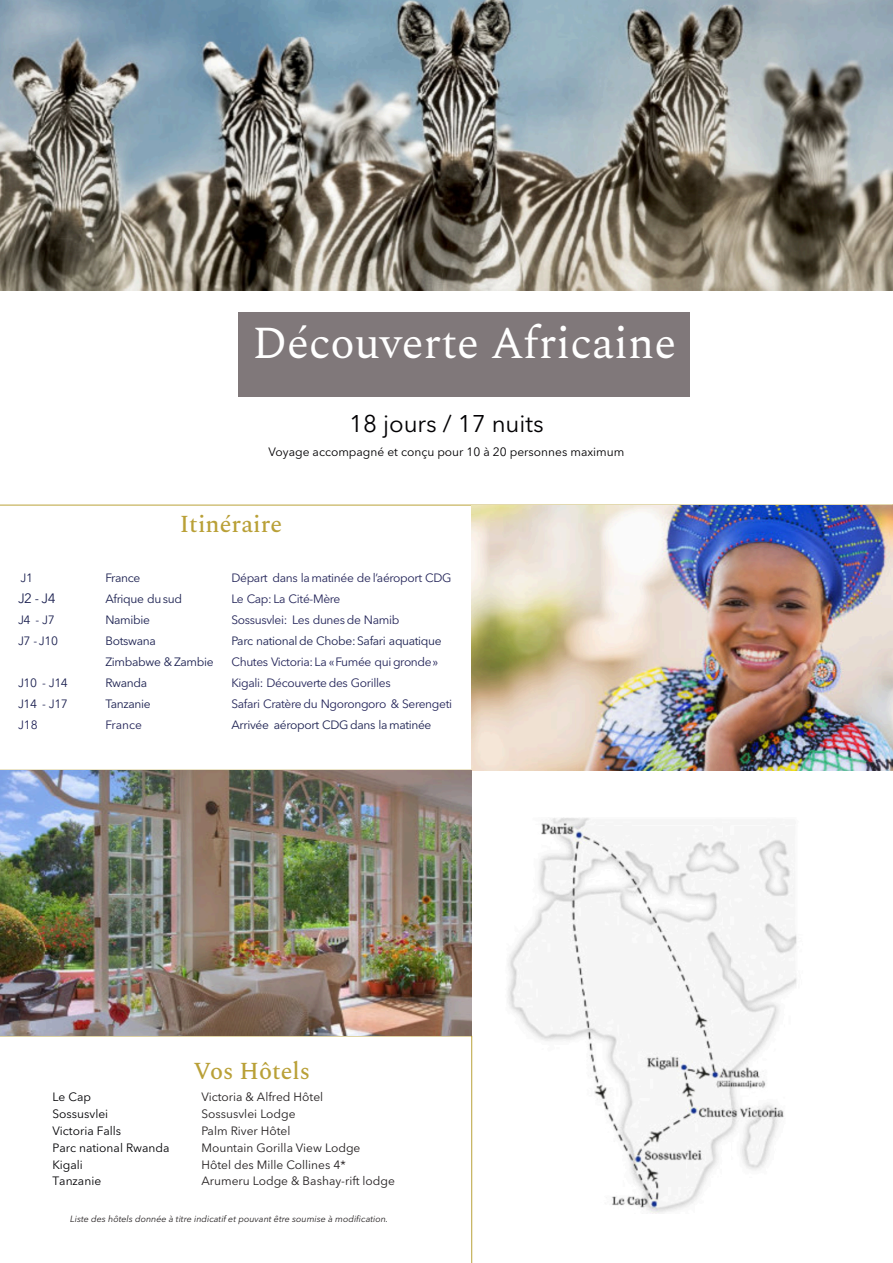
<style>
.page{position:relative;width:893px;height:1263px;background:#fff}
.page>*{position:absolute;margin:0;border:0;box-sizing:border-box;transform-origin:0 0}
.t1{font:45px "Spectral";color:#fff}
.t2{font:500 24px "Spectral";color:#b9a037}
.t3{font:24px "Avenir Next LT Pro";color:#020003}
.t4{font:13.5px "Avenir Next LT Pro";color:#1b2050}
.t5{font:12px "Avenir Next LT Pro";letter-spacing:-.03em;color:#222358}
.t6{font:12px "Avenir Next LT Pro";letter-spacing:-.03em;color:#1b2050}
.t7{font:12px "Avenir Next LT Pro";color:#231f20}
.t8{font:12px "Avenir Next LT Pro";color:#020205}
.t9{font:12px "Avenir Next LT Pro";color:#020003}
.t10{font:italic 9px "Avenir Next LT Pro";color:#231f20}
</style>
<div class="page">
<svg style="left:0;top:1036px;width:472px;height:227px"></svg>
<hr style="left:0;top:505px;width:893px;height:1px;background:#baa23a">
<hr style="left:0;top:770px;width:893px;height:1px;background:#baa23a">
<img style="left:0;top:0;width:893px;height:290px">
<img style="left:472px;top:506px;width:421px;height:264px">
<div style="left:238px;top:312px;width:452px;height:85px;background:#80787a"></div>
<img style="left:0;top:770px;width:472px;height:266px">
<img style="left:508px;top:817px;width:289px;height:396px">
<h1 class="t1" style="left:252px;top:310px;width:425px">Découverte Africaine</h1>
<h2 class="t3" style="left:349px;top:414px;width:196px">18 jours / 17 nuits</h2>
<p class="t9" style="left:269px;top:447px;width:357px">Voyage accompagné et conçu pour 10 à 20 personnes maximum</p>
<h2 class="t2" style="left:180px;top:507px;width:104px">Itinéraire</h2>
<p class="t6" style="left:21px;top:573px;width:14px">J1</p>
<p class="t6" style="left:105px;top:573px;width:36px">France</p>
<p class="t5" style="left:231px;top:573px;width:222px">Départ dans la matinée de l’aéroport CDG</p>
<p class="t4" style="left:18px;top:593px;width:39px">J2 - J4</p>
<p class="t6" style="left:105px;top:594px;width:78px">Afrique du sud</p>
<p class="t5" style="left:231px;top:594px;width:111px">Le Cap: La Cité-Mère</p>
<p class="t6" style="left:18px;top:614px;width:38px">J4 - J7</p>
<p class="t6" style="left:105px;top:614px;width:46px">Namibie</p>
<p class="t5" style="left:231px;top:614px;width:169px">Sossusvlei: Les dunes de Namib</p>
<p class="t6" style="left:18px;top:635px;width:41px">J7 - J10</p>
<p class="t6" style="left:105px;top:635px;width:52px">Botswana</p>
<p class="t6" style="left:231px;top:635px;width:212px">Parc national de Chobe: Safari aquatique</p>
<p class="t6" style="left:105px;top:656px;width:110px">Zimbabwe &amp; Zambie</p>
<p class="t5" style="left:231px;top:656px;width:208px">Chutes Victoria: La «Fumée qui gronde»</p>
<p class="t6" style="left:18px;top:677px;width:51px">J10 - J14</p>
<p class="t6" style="left:105px;top:677px;width:43px">Rwanda</p>
<p class="t5" style="left:231px;top:677px;width:161px">Kigali: Découverte des Gorilles</p>
<p class="t6" style="left:18px;top:698px;width:51px">J14 - J17</p>
<p class="t6" style="left:105px;top:698px;width:47px">Tanzanie</p>
<p class="t5" style="left:231px;top:698px;width:222px">Safari Cratère du Ngorongoro &amp; Serengeti</p>
<p class="t5" style="left:18px;top:719px;width:21px">J18</p>
<p class="t5" style="left:105px;top:719px;width:38px">France</p>
<p class="t6" style="left:231px;top:719px;width:202px">Arrivée aéroport CDG dans la matinée</p>
<h2 class="t2" style="left:194px;top:1053px;width:118px">Vos Hôtels</h2>
<p class="t8" style="left:52px;top:1092px;width:40px">Le Cap</p>
<p class="t7" style="left:201px;top:1092px;width:123px">Victoria &amp; Alfred Hôtel</p>
<p class="t8" style="left:52px;top:1109px;width:57px">Sossusvlei</p>
<p class="t7" style="left:201px;top:1109px;width:96px">Sossusvlei Lodge</p>
<p class="t8" style="left:52px;top:1126px;width:70px">Victoria Falls</p>
<p class="t7" style="left:201px;top:1126px;width:91px">Palm River Hôtel</p>
<p class="t8" style="left:52px;top:1143px;width:119px">Parc national Rwanda</p>
<p class="t7" style="left:201px;top:1143px;width:161px">Mountain Gorilla View Lodge</p>
<p class="t8" style="left:52px;top:1159px;width:32px">Kigali</p>
<p class="t7" style="left:201px;top:1159px;width:146px">Hôtel des Mille Collines 4*</p>
<p class="t8" style="left:52px;top:1176px;width:50px">Tanzanie</p>
<p class="t7" style="left:201px;top:1176px;width:195px">Arumeru Lodge &amp; Bashay-rift lodge</p>
<p class="t10" style="left:70px;top:1215px;width:319px">Liste des hôtels donnée à titre indicatif et pouvant être soumise à modification.</p>
</div>
